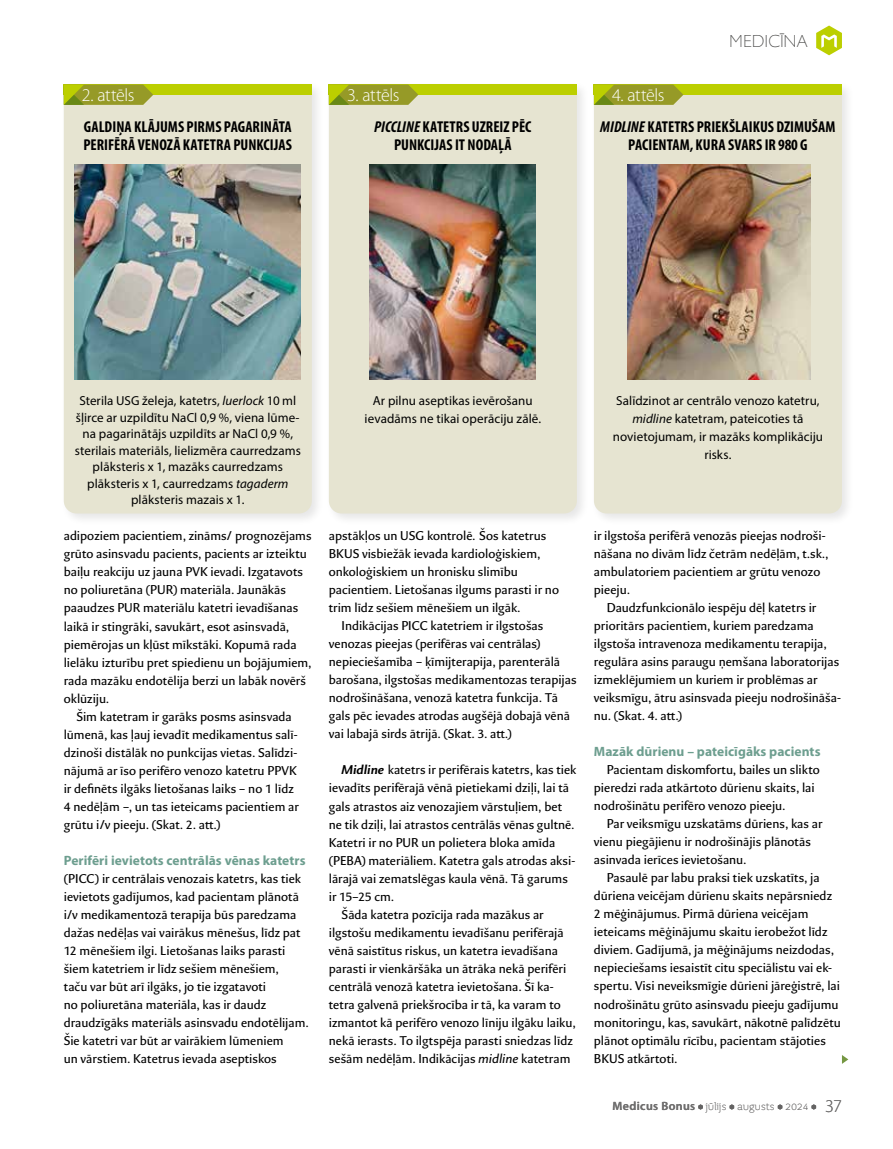
<style>
.page{position:relative;width:893px;height:1149px;background:#fff}
.page>*{position:absolute;margin:0;border:0;box-sizing:border-box;transform-origin:0 0}
.t1{font:300 18px "Myriad Pro";letter-spacing:-.025em;color:#fff}
.t2{font:100 18px "Supra";letter-spacing:.005em;color:#3c3c3b}
.t3{font:700 condensed 15.75px/18.9px "Myriad Pro";color:#000;text-align:center}
.t4{font:13.5px/18px "Eva Pro";color:#000}
.t5{font:700 13.5px "Myriad Pro";letter-spacing:.005em;color:#6d9e8f}
.t6{font:13.05px/16.5px "Myriad Pro";letter-spacing:.005em;color:#000;text-align:center}
.t7{font:600 12px "Myriad Pro";letter-spacing:.03em;color:#706f6f}
.t8{font:10.5px "Supra Thin Demiserif";letter-spacing:.03em;color:#706f6f}
.s1{font-style:italic}
.s2{font-weight:700;font-style:italic}
.s3{font-family:"Supra Thin Demiserif";font-weight:400;font-size:10.5px}
.s4{font-family:"Myriad Pro";font-weight:300;font-size:18px}
</style>
<div class="page">
<svg style="left:698px;top:1104px;width:5px;height:5px"></svg>
<svg style="left:730px;top:1104px;width:4px;height:5px"></svg>
<svg style="left:778px;top:1104px;width:4px;height:5px"></svg>
<svg style="left:811px;top:1104px;width:5px;height:5px"></svg>
<svg style="left:816px;top:26px;width:26px;height:29px"></svg>
<svg style="left:842px;top:1055px;width:6px;height:8px"></svg>
<div style="left:60px;top:81px;width:265px;height:445px;background:#000;opacity:.1"></div>
<div style="left:64px;top:95px;width:248px;height:418px;background:#e6e4d1"></div>
<div style="left:325px;top:81px;width:265px;height:445px;background:#000;opacity:.1"></div>
<div style="left:329px;top:95px;width:248px;height:418px;background:#e6e4d1"></div>
<div style="left:590px;top:81px;width:265px;height:445px;background:#000;opacity:.1"></div>
<div style="left:594px;top:95px;width:248px;height:418px;background:#e6e4d1"></div>
<div style="left:64px;top:84px;width:248px;height:11px;background:#bccf00"></div>
<div style="left:329px;top:84px;width:248px;height:11px;background:#bccf00"></div>
<div style="left:594px;top:84px;width:248px;height:11px;background:#bccf00"></div>
<svg style="left:64px;top:84px;width:89px;height:21px;background:#9ba325"></svg>
<svg style="left:329px;top:84px;width:89px;height:21px;background:#9ba325"></svg>
<svg style="left:594px;top:84px;width:89px;height:21px;background:#9ba324"></svg>
<img style="left:75px;top:164px;width:226px;height:215px">
<img style="left:370px;top:164px;width:166px;height:215px">
<img style="left:627px;top:164px;width:183px;height:215px">
<h1 class="t1" style="left:82px;top:84px;width:54px">2. attēls</h1>
<h1 class="t1" style="left:347px;top:84px;width:54px">3. attēls</h1>
<h1 class="t1" style="left:612px;top:84px;width:54px">4. attēls</h1>
<h1 class="t2" style="left:729px;top:30px;width:80px">MEDICĪNA</h1>
<p class="t3" style="left:83px;top:116px;width:210px;text-align:left">GALDIŅA KLĀJUMS PIRMS PAGARINĀTA<br>PERIFĒRĀ VENOZĀ KATETRA PUNKCIJAS</p>
<p class="t3" style="left:374px;top:116px;width:159px"><span class="s1">PICCLINE</span> KATETRS UZREIZ PĒC<br>PUNKCIJAS IT NODAĻĀ</p>
<p class="t3" style="left:600px;top:116px;width:237px"><span class="s1">MIDLINE</span> KATETRS PRIEKŠLAIKUS DZIMUŠAM<br>PACIENTAM, KURA SVARS IR 980 G</p>
<p class="t6" style="left:75px;top:392px;width:228px">Sterila USG želeja, katetrs, <span class="s1">luerlock</span> 10 ml šļirce ar uzpildītu NaCl 0,9 %, viena lūme&shy;na pagarinātājs uzpildīts ar NaCl 0,9 %, sterilais materiāls, lielizmēra caurredzams plāksteris x 1, mazāks caurredzams plāksteris x 1, caurredzams <span class="s1">tagaderm </span>plāksteris mazais x 1.</p>
<p class="t6" style="left:365px;top:391px;width:178px;line-height:18px">Ar pilnu aseptikas ievērošanu ievadāms ne tikai operāciju zālē.</p>
<p class="t6" style="left:613px;top:391px;width:212px;line-height:18px">Salīdzinot ar centrālo venozo katetru, <span class="s1">midline</span> katetram, pateicoties tā novietojumam, ir mazāks komplikāciju risks.</p>
<p class="t4" style="left:64px;top:526px;width:249px">adipoziem pacientiem, zināms/ prognozējams grūto asinsvadu pacients, pacients ar izteiktu baiļu reakciju uz jauna PVK ievadi. Izgatavots no poliuretāna (PUR) materiāla. Jaunākās paaudzes PUR materiālu katetri ievadīšanas laikā ir stingrāki, savukārt, esot asinsvadā, piemērojas un kļūst mīkstāki. Kopumā rada lielāku izturību pret spiedienu un bojājumiem, rada mazāku endotēlija berzi un labāk novērš oklūziju.</p>
<p class="t4" style="left:64px;top:706px;width:236px;text-indent:13px">Šim katetram ir garāks posms asinsvada lūmenā, kas ļauj ievadīt medikamentus salī&shy;dzinoši distālāk no punkcijas vietas. Salīdzi&shy;nājumā ar īso perifēro venozo katetru PPVK ir definēts ilgāks lietošanas laiks – no 1 līdz 4 nedēļām –, un tas ieteicams pacientiem ar grūtu i/v pieeju. (Skat. 2. att.)</p>
<p class="t5" style="left:64px;top:851px;width:243px">Perifēri ievietots centrālās vēnas katetrs</p>
<p class="t4" style="left:64px;top:868px;width:246px">(PICC) ir centrālais venozais katetrs, kas tiek ievietots gadījumos, kad pacientam plānotā i/v medikamentozā terapija būs paredzama dažas nedēļas vai vairākus mēnešus, līdz pat 12 mēnešiem ilgi. Lietošanas laiks parasti šiem katetriem ir līdz sešiem mēnešiem,<br>taču var būt arī ilgāks, jo tie izgatavoti<br>no poliuretāna materiāla, kas ir daudz draudzīgāks materiāls asinsvadu endotēlijam.<br>Šie katetri var būt ar vairākiem lūmeniem<br>un vārstiem. Katetrus ievada aseptiskos</p>
<p class="t4" style="left:329px;top:526px;width:232px">apstākļos un USG kontrolē. Šos katetrus BKUS visbiežāk ievada kardioloģiskiem, onkoloģiskiem un hronisku slimību pacientiem. Lietošanas ilgums parasti ir no trim līdz sešiem mēnešiem un ilgāk.</p>
<p class="t4" style="left:329px;top:616px;width:249px;text-indent:13px">Indikācijas PICC katetriem ir ilgstošas venozas pieejas (perifēras vai centrālas) nepieciešamība – ķīmijterapija, parenterālā barošana, ilgstošas medikamentozas terapijas nodrošināšana, venozā katetra funkcija. Tā gals pēc ievades atrodas augšējā dobajā vēnā vai labajā sirds ātrijā. (Skat. 3. att.)</p>
<p class="t4" style="left:342px;top:760px;width:236px"><span class="s2">Midline</span> katetrs ir perifērais katetrs, kas tiek</p>
<p class="t4" style="left:329px;top:778px;width:242px">ievadīts perifērajā vēnā pietiekami dziļi, lai tā</p>
<p class="t4" style="left:329px;top:796px;width:235px">gals atrastos aiz venozajiem vārstuļiem, bet</p>
<p class="t4" style="left:329px;top:814px;width:247px">ne tik dziļi, lai atrastos centrālās vēnas gultnē.</p>
<p class="t4" style="left:329px;top:832px;width:228px">Katetri ir no PUR un polietera bloka amīda</p>
<p class="t4" style="left:329px;top:850px;width:248px">(PEBA) materiāliem. Katetra gals atrodas aksi-</p>
<p class="t4" style="left:329px;top:868px;width:241px">lārajā vai zematslēgas kaula vēnā. Tā garums</p>
<p class="t4" style="left:329px;top:886px;width:67px">ir 15–25 cm.</p>
<p class="t4" style="left:342px;top:904px;width:204px">Šāda katetra pozīcija rada mazākus ar</p>
<p class="t4" style="left:329px;top:922px;width:236px">ilgstošu medikamentu ievadīšanu perifērajā</p>
<p class="t4" style="left:329px;top:940px;width:231px">vēnā saistītus riskus, un katetra ievadīšana</p>
<p class="t4" style="left:329px;top:958px;width:239px">parasti ir vienkāršāka un ātrāka nekā perifēri</p>
<p class="t4" style="left:329px;top:976px;width:227px">centrālā venozā katetra ievietošana. Šī ka-</p>
<p class="t4" style="left:329px;top:994px;width:233px">tetra galvenā priekšrocība ir tā, ka varam to</p>
<p class="t4" style="left:329px;top:1012px;width:248px">izmantot kā perifēro venozo līniju ilgāku laiku,</p>
<p class="t4" style="left:329px;top:1030px;width:245px">nekā ierasts. To ilgtspēja parasti sniedzas līdz</p>
<p class="t4" style="left:329px;top:1048px;width:243px">sešām nedēļām. Indikācijas <span class="s1">midline</span> katetram</p>
<p class="t4" style="left:594px;top:526px;width:236px">ir ilgstoša perifērā venozās pieejas nodroši&shy;nāšana no divām līdz četrām nedēļām, t.sk., ambulatoriem pacientiem ar grūtu venozo pieeju.</p>
<p class="t4" style="left:594px;top:598px;width:249px;text-indent:13px">Daudzfunkcionālo iespēju dēļ katetrs ir prioritārs pacientiem, kuriem paredzama ilgstoša intravenoza medikamentu terapija, regulāra asins paraugu ņemšana laboratorijas izmeklējumiem un kuriem ir problēmas ar veiksmīgu, ātru asinsvada pieeju nodrošināša&shy;nu. (Skat. 4. att.)</p>
<p class="t5" style="left:594px;top:742px;width:228px">Mazāk dūrienu – pateicīgāks pacients</p>
<p class="t4" style="left:594px;top:760px;width:227px;text-indent:13px">Pacientam diskomfortu, bailes un slikto pieredzi rada atkārtoto dūrienu skaits, lai nodrošinātu perifēro venozo pieeju.</p>
<p class="t4" style="left:594px;top:814px;width:230px;text-indent:13px">Par veiksmīgu uzskatāms dūriens, kas ar vienu piegājienu ir nodrošinājis plānotās asinvada ierīces ievietošanu.</p>
<p class="t4" style="left:594px;top:868px;width:248px;text-indent:13px">Pasaulē par labu praksi tiek uzskatīts, ja dūriena veicējam dūrienu skaits nepārsniedz 2 mēģinājumus. Pirmā dūriena veicējam ieteicams mēģinājumu skaitu ierobežot līdz diviem. Gadījumā, ja mēģinājums neizdodas, nepieciešams iesaistīt citu speciālistu vai ek&shy;spertu. Visi neveiksmīgie dūrieni jāreģistrē, lai nodrošinātu grūto asinsvadu pieeju gadījumu monitoringu, kas, savukārt, nākotnē palīdzētu plānot optimālu rīcību, pacientam stājoties BKUS atkārtoti.</p>
<p class="t7" style="left:613px;top:1097px;width:115px">Medicus Bonus <span class="s3">jūlijs</span></p>
<p class="t8" style="left:737px;top:1099px;width:106px">augusts 2024 <span class="s4">37</span></p>
</div>
